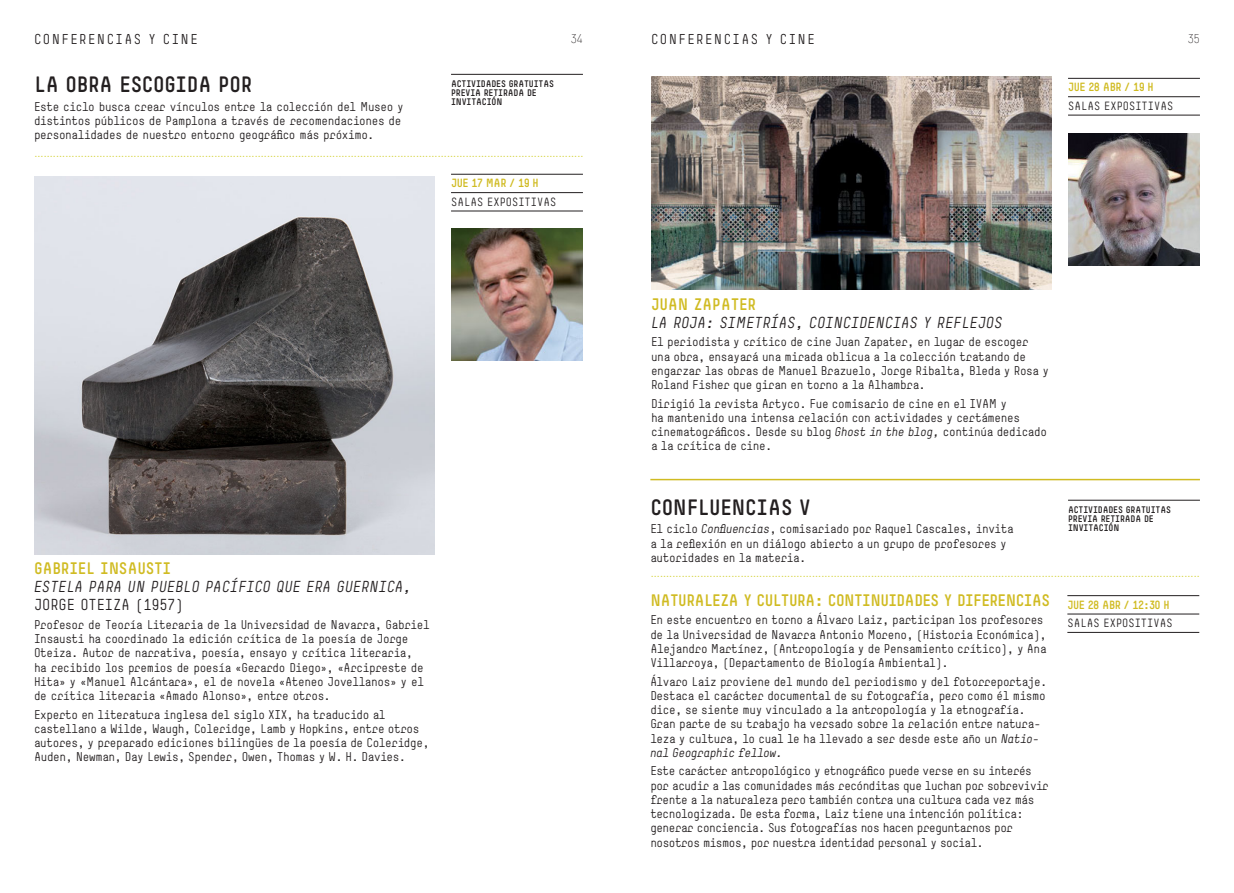
<style>
.page{position:relative;width:1234px;height:893px;background:#fff}
.page>*{position:absolute;margin:0;border:0;box-sizing:border-box;transform-origin:0 0}
.t1{font:700 21px "Mun";letter-spacing:-.015em;color:#231f20}
.t2{font:700 15.75px "Mun";letter-spacing:-.035em;color:#d0bb22}
.t3{font:700 15.75px "Mun";letter-spacing:-.015em;color:#d0bb22}
.t4{font:italic 15px "Mun";letter-spacing:-.005em;color:#231f20}
.t5{font:15px "Mun";letter-spacing:-.005em;color:#231f20}
.t6{font:13.5px "Mun";letter-spacing:.105em;color:#231f20}
.t7{font:12px/14.2px "Mun";letter-spacing:-.03em;color:#231f20}
.t8{font:300 12px "Mun";color:#231f20}
.t9{font:11.25px "Times";color:#d4d23a}
.t10{font:11.25px "Mun";letter-spacing:.005em;color:#231f20}
.t11{font:700 11.25px "Mun";letter-spacing:-.045em;color:#d0bb22}
.t12{font:700 9px/9px "Mun";letter-spacing:-.015em;color:#231f20}
.s1{font-style:italic}
</style>
<div class="page">
<hr style="left:451px;top:174px;width:132px;height:1px;background:#231f20">
<hr style="left:451px;top:192px;width:132px;height:1px;background:#231f20">
<hr style="left:451px;top:211px;width:132px;height:1px;background:#231f20">
<img style="left:451px;top:228px;width:132px;height:132px">
<img style="left:34px;top:176px;width:400px;height:378px">
<img style="left:651px;top:77px;width:399px;height:213px">
<hr style="left:1067px;top:78px;width:132px;height:1px;background:#231f20">
<hr style="left:1067px;top:96px;width:132px;height:1px;background:#231f20">
<hr style="left:1067px;top:115px;width:132px;height:1px;background:#231f20">
<img style="left:1068px;top:134px;width:131px;height:131px">
<hr style="left:451px;top:74px;width:132px;height:1px;background:#231f20">
<hr style="left:1067px;top:595px;width:131px;height:1px;background:#231f20">
<hr style="left:1067px;top:614px;width:131px;height:1px;background:#231f20">
<hr style="left:1067px;top:632px;width:131px;height:1px;background:#231f20">
<hr style="left:1067px;top:500px;width:132px;height:1px;background:#231f20">
<hr style="left:650px;top:479px;width:549px;height:1px;background:#d0bb22">
<p class="t6" style="left:34px;top:34px;width:165px">CONFERENCIAS Y CINE</p>
<p class="t6" style="left:651px;top:34px;width:165px">CONFERENCIAS Y CINE</p>
<p class="t8" style="left:570px;top:34px;width:14px">34</p>
<p class="t8" style="left:1187px;top:34px;width:14px">35</p>
<h1 class="t1" style="left:34px;top:76px;width:219px">LA OBRA ESCOGIDA POR</h1>
<p class="t7" style="left:34px;top:100px;width:371px">Este ciclo busca crear vínculos entre la colección del Museo y distintos públicos de Pamplona a través de recomendaciones de personalidades de nuestro entorno geográfico más próximo.</p>
<p class="t12" style="left:451px;top:81px;width:104px">ACTIVIDADES GRATUITAS<br>PREVIA RETIRADA DE<br>INVITACIÓN</p>
<p class="t9" style="left:34px;top:149px;width:550px">.................................................................................................................................................................................</p>
<p class="t11" style="left:451px;top:179px;width:89px">JUE 17 MAR / 19 H</p>
<p class="t10" style="left:451px;top:197px;width:107px">SALAS EXPOSITIVAS</p>
<h2 class="t3" style="left:34px;top:562px;width:139px">GABRIEL INSAUSTI</h2>
<p class="t4" style="left:34px;top:581px;width:379px">ESTELA PARA UN PUEBLO PACÍFICO QUE ERA GUERNICA,</p>
<p class="t5" style="left:34px;top:599px;width:151px">JORGE OTEIZA (1957)</p>
<p class="t7" style="left:34px;top:619px;width:397px">Profesor de Teoría Literaria de la Universidad de Navarra, Gabriel Insausti ha coordinado la edición crítica de la poesía de Jorge Oteiza. Autor de narrativa, poesía, ensayo y crítica literaria,<br>ha recibido los premios de poesía «Gerardo Diego», «Arcipreste de Hita» y «Manuel Alcántara», el de novela «Ateneo Jovellanos» y el de crítica literaria «Amado Alonso», entre otros.</p>
<p class="t7" style="left:34px;top:708px;width:396px">Experto en literatura inglesa del siglo XIX, ha traducido al castellano a Wilde, Waugh, Coleridge, Lamb y Hopkins, entre otros autores, y preparado ediciones bilingües de la poesía de Coleridge, Auden, Newman, Day Lewis, Spender, Owen, Thomas y W. H. Davies.</p>
<p class="t11" style="left:1067px;top:83px;width:87px">JUE 28 ABR / 19 H</p>
<p class="t10" style="left:1067px;top:101px;width:107px">SALAS EXPOSITIVAS</p>
<h2 class="t3" style="left:651px;top:298px;width:107px">JUAN ZAPATER</h2>
<p class="t4" style="left:651px;top:317px;width:353px">LA ROJA: SIMETRÍAS, COINCIDENCIAS Y REFLEJOS</p>
<p class="t7" style="left:651px;top:336px;width:399px">El periodista y crítico de cine Juan Zapater, en lugar de escoger una obra, ensayará una mirada oblicua a la colección tratando de engarzar las obras de Manuel Brazuelo, Jorge Ribalta, Bleda y Rosa y Roland Fisher que giran en torno a la Alhambra.</p>
<p class="t7" style="left:651px;top:397px;width:397px">Dirigió la revista Artyco. Fue comisario de cine en el IVAM y<br>ha mantenido una intensa relación con actividades y certámenes cinematográficos. Desde su blog <span class="s1">Ghost in the blog,</span> continúa dedicado a la crítica de cine.</p>
<h1 class="t1" style="left:650px;top:499px;width:162px">CONFLUENCIAS V</h1>
<p class="t7" style="left:650px;top:523px;width:365px">El ciclo <span class="s1">Confluencias</span>, comisariado por Raquel Cascales, invita a la reflexión en un diálogo abierto a un grupo de profesores y autoridades en la materia.</p>
<p class="t12" style="left:1067px;top:506px;width:104px">ACTIVIDADES GRATUITAS<br>PREVIA RETIRADA DE<br>INVITACIÓN</p>
<p class="t9" style="left:650px;top:569px;width:550px">.................................................................................................................................................................................</p>
<h2 class="t2" style="left:650px;top:594px;width:401px">NATURALEZA Y CULTURA: CONTINUIDADES Y DIFERENCIAS</h2>
<p class="t7" style="left:650px;top:614px;width:397px">En este encuentro en torno a Álvaro Laiz, participan los profesores de la Universidad de Navarra Antonio Moreno, (Historia Económica), Alejandro Martínez, (Antropología y de Pensamiento crítico), y Ana Villarroya, (Departamento de Biología Ambiental).</p>
<p class="t7" style="left:650px;top:675px;width:398px">Álvaro Laiz proviene del mundo del periodismo y del fotorreportaje.<br>Destaca el carácter documental de su fotografía, pero como él mismo dice, se siente muy vinculado a la antropología y la etnografía.<br>Gran parte de su trabajo ha versado sobre la relación entre natura&shy;leza y cultura, lo cual le ha llevado a ser desde este año un <span class="s1">Natio&shy;nal Geographic fellow.</span></p>
<p class="t7" style="left:650px;top:765px;width:400px">Este carácter antropológico y etnográfico puede verse en su interés por acudir a las comunidades más recónditas que luchan por sobrevivir frente a la naturaleza pero también contra una cultura cada vez más tecnologizada. De esta forma, Laiz tiene una intención política: generar conciencia. Sus fotografías nos hacen preguntarnos por nosotros mismos, por nuestra identidad personal y social.</p>
<p class="t11" style="left:1067px;top:600px;width:104px">JUE 28 ABR / 12:30 H</p>
<p class="t10" style="left:1067px;top:619px;width:107px">SALAS EXPOSITIVAS</p>
</div>
